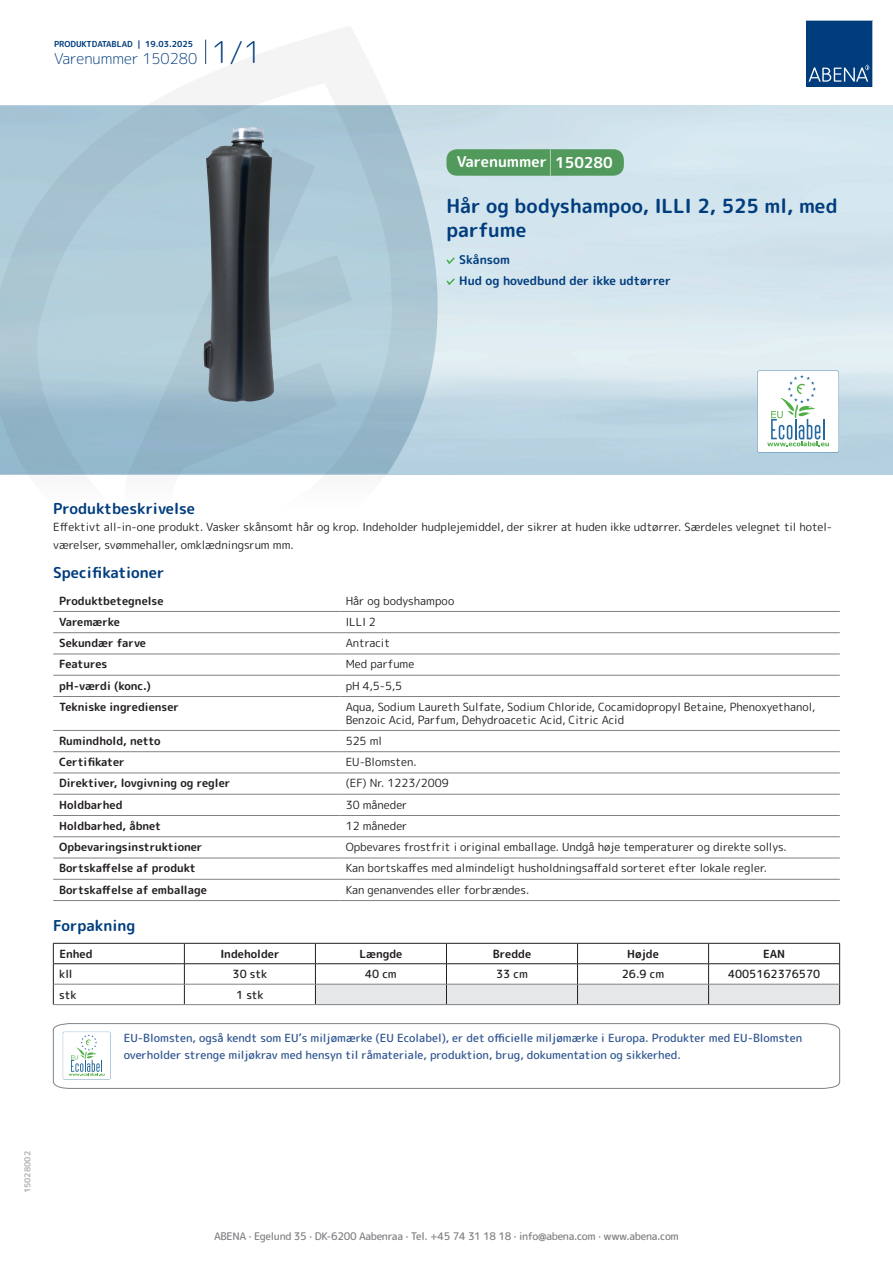
<style>
.page{position:relative;width:893px;height:1263px;background:#fff}
.page>*{position:absolute;margin:0;border:0;box-sizing:border-box;transform-origin:0 0}
.t1{font:700 19.5px/24px "Rounded Mplus 1 c";color:#013d7d}
.t2{font:700 15px "Rounded Mplus 1 c";color:#013d7d}
.t3{font:300 15px "Rounded Mplus 1 c";color:#013d7d}
.t4{font:700 15px "Rounded Mplus 1 c";color:#fff}
.t5{font:700 12px/21px "Rounded Mplus 1 c";color:#013d7d}
.t6{font:11.25px/18px "Rounded Mplus 1 c";color:#231f20}
.t7{font:700 11.25px "Rounded Mplus 1 c";color:#231f20}
.t8{font:500 11.25px/16.5px "Rounded Mplus 1 c";color:#305691}
.t9{font:500 11.25px "Rounded Mplus 1 c";color:#231f20}
.t10{font:500 10.5px "Rounded Mplus 1 c";letter-spacing:-.03em;color:#808285}
.t11{font:700 8.25px "Rounded Mplus 1 c";color:#013d7d}
.t12{font:700 8.25px "Rounded Mplus 1 c";color:#b2b3b7}
.s1{font-size:30px}
.s2{font-size:25.5px}
</style>
<div class="page">
<svg style="left:0;top:26px;width:439px;height:449px"></svg>
<svg style="left:0;top:106px;width:438px;height:368px;background:#a8c5d4"></svg>
<svg style="left:205px;top:40px;width:1px;height:24px"></svg>
<svg style="left:806px;top:20px;width:67px;height:67px;background:#144b86"></svg>
<img style="left:203px;top:127px;width:72px;height:275px">
<hr style="left:53px;top:611px;width:287px;height:1px;background:#808285">
<hr style="left:340px;top:611px;width:500px;height:1px;background:#808285">
<hr style="left:53px;top:632px;width:287px;height:1px;background:#808285">
<hr style="left:340px;top:632px;width:500px;height:1px;background:#808285">
<hr style="left:53px;top:654px;width:287px;height:1px;background:#808285">
<hr style="left:340px;top:654px;width:500px;height:1px;background:#808285">
<hr style="left:53px;top:675px;width:287px;height:1px;background:#808285">
<hr style="left:340px;top:675px;width:500px;height:1px;background:#808285">
<hr style="left:53px;top:696px;width:287px;height:1px;background:#808285">
<hr style="left:340px;top:696px;width:500px;height:1px;background:#808285">
<hr style="left:53px;top:730px;width:287px;height:1px;background:#808285">
<hr style="left:340px;top:730px;width:500px;height:1px;background:#808285">
<hr style="left:53px;top:751px;width:287px;height:1px;background:#808285">
<hr style="left:340px;top:751px;width:500px;height:1px;background:#808285">
<hr style="left:53px;top:773px;width:287px;height:1px;background:#808285">
<hr style="left:340px;top:773px;width:500px;height:1px;background:#808285">
<hr style="left:53px;top:794px;width:287px;height:1px;background:#808285">
<hr style="left:340px;top:794px;width:500px;height:1px;background:#808285">
<hr style="left:53px;top:815px;width:287px;height:1px;background:#808285">
<hr style="left:340px;top:815px;width:500px;height:1px;background:#808285">
<hr style="left:53px;top:836px;width:287px;height:1px;background:#808285">
<hr style="left:340px;top:836px;width:500px;height:1px;background:#808285">
<hr style="left:53px;top:858px;width:287px;height:1px;background:#808285">
<hr style="left:340px;top:858px;width:500px;height:1px;background:#808285">
<hr style="left:53px;top:879px;width:287px;height:1px;background:#808285">
<hr style="left:340px;top:879px;width:500px;height:1px;background:#808285">
<hr style="left:53px;top:900px;width:287px;height:1px;background:#808285">
<hr style="left:340px;top:900px;width:500px;height:1px;background:#808285">
<hr style="left:53px;top:943px;width:131px;height:1px;background:#231f20">
<hr style="left:184px;top:943px;width:131px;height:1px;background:#231f20">
<hr style="left:53px;top:963px;width:131px;height:1px;background:#231f20">
<hr style="left:184px;top:963px;width:131px;height:1px;background:#231f20">
<svg style="left:53px;top:943px;width:1px;height:61px"></svg>
<svg style="left:184px;top:943px;width:1px;height:61px"></svg>
<svg style="left:315px;top:943px;width:525px;height:61px"></svg>
<hr style="left:54px;top:984px;width:130px;height:1px;background:#808285">
<hr style="left:184px;top:984px;width:131px;height:1px;background:#808285">
<hr style="left:315px;top:984px;width:131px;height:1px;background:#808285">
<hr style="left:446px;top:984px;width:131px;height:1px;background:#808285">
<hr style="left:577px;top:984px;width:132px;height:1px;background:#808285">
<hr style="left:709px;top:984px;width:130px;height:1px;background:#808285">
<hr style="left:53px;top:1004px;width:131px;height:1px;background:#808285">
<hr style="left:184px;top:1004px;width:131px;height:1px;background:#808285">
<hr style="left:315px;top:1004px;width:131px;height:1px;background:#808285">
<hr style="left:446px;top:1004px;width:131px;height:1px;background:#808285">
<hr style="left:577px;top:1004px;width:132px;height:1px;background:#808285">
<hr style="left:709px;top:1004px;width:131px;height:1px;background:#808285">
<svg style="left:53px;top:1023px;width:787px;height:66px"></svg>
<svg style="left:757px;top:371px;width:82px;height:81px"></svg>
<svg style="left:446px;top:257px;width:9px;height:7px"></svg>
<svg style="left:446px;top:278px;width:9px;height:7px"></svg>
<div style="left:446px;top:149px;width:178px;height:27px;background:#52995c;border-radius:10px"></div>
<p class="t11" style="left:54px;top:38px;width:141px">PRODUKTDATABLAD | 19.03.2025</p>
<h2 class="t3" style="left:54px;top:48px;width:209px">Varenummer 150280 <span class="s1">1/1</span></h2>
<h2 class="t4" style="left:457px;top:151px;width:157px">Varenummer <span class="s2">|</span> 150280</h2>
<h1 class="t1" style="left:446px;top:194px;width:393px">Hår og bodyshampoo, ILLI 2, 525 ml, med parfume</h1>
<p class="t5" style="left:459px;top:249px;width:213px">Skånsom<br>Hud og hovedbund der ikke udtørrer</p>
<h2 class="t2" style="left:53px;top:498px;width:143px">Produktbeskrivelse</h2>
<p class="t6" style="left:53px;top:517px;width:780px">Effektivt all-in-one produkt. Vasker skånsomt hår og krop. Indeholder hudplejemiddel, der sikrer at huden ikke udtørrer. Særdeles velegnet til hotel&shy;værelser, svømmehaller, omklædningsrum mm.</p>
<h2 class="t2" style="left:53px;top:562px;width:113px">Specifikationer</h2>
<p class="t7" style="left:59px;top:592px;width:106px">Produktbetegnelse</p>
<p class="t6" style="left:346px;top:591px;width:110px">Hår og bodyshampoo</p>
<p class="t7" style="left:59px;top:614px;width:62px">Varemærke</p>
<p class="t6" style="left:346px;top:613px;width:32px">ILLI 2</p>
<p class="t7" style="left:59px;top:635px;width:88px">Sekundær farve</p>
<p class="t6" style="left:346px;top:634px;width:46px">Antracit</p>
<p class="t7" style="left:59px;top:656px;width:50px">Features</p>
<p class="t6" style="left:346px;top:655px;width:70px">Med parfume</p>
<p class="t7" style="left:59px;top:678px;width:93px">pH-værdi (konc.)</p>
<p class="t6" style="left:346px;top:676px;width:58px">pH 4,5-5,5</p>
<p class="t7" style="left:59px;top:699px;width:121px">Tekniske ingredienser</p>
<p class="t6" style="left:346px;top:700px;width:471px;line-height:13.5px">Aqua, Sodium Laureth Sulfate, Sodium Chloride, Cocamidopropyl Betaine, Phenoxyethanol,<br>Benzoic Acid, Parfum, Dehydroacetic Acid, Citric Acid</p>
<p class="t7" style="left:59px;top:733px;width:103px">Rumindhold, netto</p>
<p class="t6" style="left:346px;top:732px;width:38px">525 ml</p>
<p class="t7" style="left:59px;top:754px;width:67px">Certifikater</p>
<p class="t6" style="left:346px;top:753px;width:72px">EU-Blomsten.</p>
<p class="t7" style="left:59px;top:775px;width:173px">Direktiver, lovgivning og regler</p>
<p class="t6" style="left:346px;top:774px;width:104px">(EF) Nr. 1223/2009</p>
<p class="t7" style="left:59px;top:797px;width:65px">Holdbarhed</p>
<p class="t6" style="left:346px;top:795px;width:63px">30 måneder</p>
<p class="t7" style="left:59px;top:818px;width:104px">Holdbarhed, åbnet</p>
<p class="t6" style="left:346px;top:817px;width:63px">12 måneder</p>
<p class="t7" style="left:59px;top:839px;width:145px">Opbevaringsinstruktioner</p>
<p class="t6" style="left:346px;top:838px;width:442px">Opbevares frostfrit i original emballage. Undgå høje temperaturer og direkte sollys.</p>
<p class="t7" style="left:59px;top:860px;width:138px">Bortskaffelse af produkt</p>
<p class="t6" style="left:346px;top:859px;width:423px">Kan bortskaffes med almindeligt husholdningsaffald sorteret efter lokale regler.</p>
<p class="t7" style="left:59px;top:882px;width:149px">Bortskaffelse af emballage</p>
<p class="t6" style="left:346px;top:881px;width:185px">Kan genanvendes eller forbrændes.</p>
<h2 class="t2" style="left:53px;top:914px;width:84px">Forpakning</h2>
<p class="t7" style="left:59px;top:946px;width:35px">Enhed</p>
<p class="t7" style="left:220px;top:946px;width:61px">Indeholder</p>
<p class="t7" style="left:359px;top:946px;width:44px">Længde</p>
<p class="t7" style="left:493px;top:946px;width:40px">Bredde</p>
<p class="t7" style="left:627px;top:946px;width:33px">Højde</p>
<p class="t7" style="left:763px;top:946px;width:24px">EAN</p>
<p class="t9" style="left:59px;top:966px;width:15px">kll</p>
<p class="t9" style="left:233px;top:966px;width:36px">30 stk</p>
<p class="t9" style="left:365px;top:966px;width:33px">40 cm</p>
<p class="t9" style="left:496px;top:966px;width:33px">33 cm</p>
<p class="t9" style="left:622px;top:966px;width:44px">26.9 cm</p>
<p class="t9" style="left:728px;top:966px;width:94px">4005162376570</p>
<p class="t9" style="left:59px;top:986px;width:19px">stk</p>
<p class="t9" style="left:236px;top:986px;width:29px">1 stk</p>
<p class="t8" style="left:124px;top:1030px;width:680px">EU-Blomsten, også kendt som EU’s miljømærke (EU Ecolabel), er det officielle miljømærke i Europa. Produkter med EU-Blomsten overholder strenge miljøkrav med hensyn til råmateriale, produktion, brug, dokumentation og sikkerhed.</p>
<p class="t12" style="left:22px;top:1193px;width:44px;rotate:-90deg">15028002</p>
<p class="t10" style="left:214px;top:1229px;width:466px">ABENA · Egelund 35 · DK-6200 Aabenraa · Tel. +45 74 31 18 18 · info@abena.com · www.abena.com</p>
</div>
